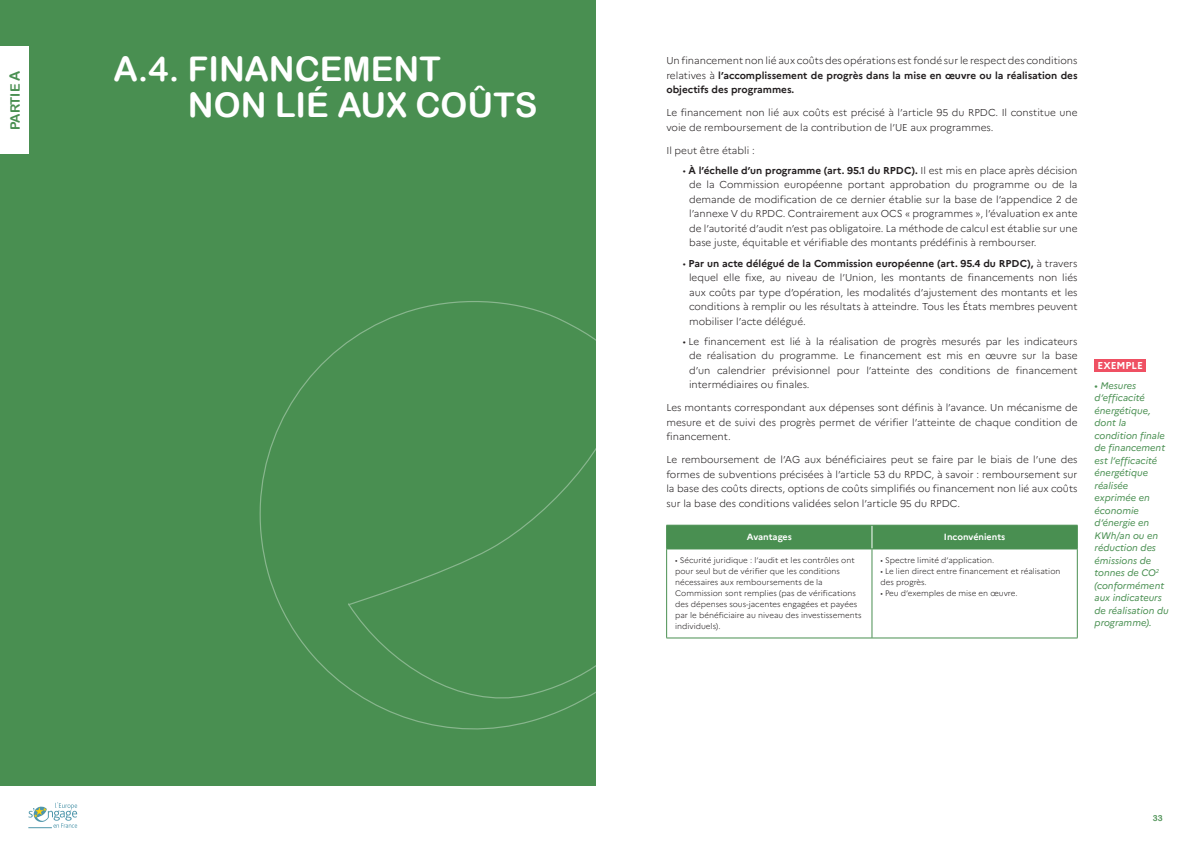
<style>
.page{position:relative;width:1191px;height:842px;background:#fff}
.page>*{position:absolute;margin:0;border:0;box-sizing:border-box;transform-origin:0 0}
.Titre1{font:34px/36px "Arial Rounded MT Bold";color:#fff}
.t1{font:13px "Arial Rounded MT Bold";color:#498f51}
.Texte_courant_justif{font:300 10px/14.5px "Marianne";color:#231f20;text-align:justify}
.Texte_courant_justif-2{font:700 10px/14.5px "Marianne";color:#231f20;text-align:justify}
.Exhergue_Exemple_Tit{font:700 10px "Marianne";color:#fff}
.Exhergue_Exemple_tex{font:italic 9.5px/12.5px "Marianne";color:#498f51}
.tablo_txt_bold{font:700 9px "Marianne";color:#fff}
.t2{font:8.3px "Arial Rounded MT Bold";color:#498f51}
.tablo_txt_fer_8{font:300 8px/11px "Marianne";color:#231f20}
.s1{font-size:14.1px}
.s2{font-weight:300}
.s3{font-weight:700}
</style>
<div class="page">
<svg style="left:28px;top:802px;width:49px;height:26px"></svg>
<hr style="left:666px;top:549px;width:1px;height:89px;background:#498f51">
<hr style="left:871px;top:549px;width:1px;height:89px;background:#498f51">
<hr style="left:1077px;top:549px;width:1px;height:89px;background:#498f51">
<hr style="left:666px;top:638px;width:206px;height:1px;background:#498f51">
<hr style="left:872px;top:638px;width:205px;height:1px;background:#498f51">
<div style="left:666px;top:525px;width:412px;height:24px;background:#498f51"></div>
<hr style="left:666px;top:549px;width:206px;height:1px;background:#498f51">
<hr style="left:872px;top:549px;width:205px;height:1px;background:#498f51">
<div style="left:0;top:0;width:595px;height:785px;background:#498f51"></div>
<svg style="left:259px;top:301px;width:336px;height:429px"></svg>
<div style="left:0;top:47px;width:28px;height:107px;background:#fff"></div>
<div style="left:1094px;top:359px;width:51px;height:12px;background:#ef5063"></div>
<p class="t1" style="left:8px;top:130px;width:61px;rotate:-90deg">PARTIE <span class="s1">A</span></p>
<p class="Titre1" style="left:188px;top:51px;width:351px;text-indent:-74px">A.4. FINANCEMENT<br>NON LIÉ AUX COÛTS</p>
<p class="Texte_courant_justif-2" style="left:666px;top:53px;width:413px"><span class="s2">Un financement non lié aux coûts des opérations est fondé sur le respect des conditions relatives à</span> l’accomplissement de progrès dans la mise en œuvre ou la réalisation des objectifs des programmes.</p>
<p class="Texte_courant_justif" style="left:666px;top:105px;width:413px">Le financement non lié aux coûts est précisé à l’article 95 du RPDC. Il constitue une voie de remboursement de la contribution de l’UE aux programmes.</p>
<p class="Texte_courant_justif" style="left:666px;top:142px;width:90px">Il peut être établi :</p>
<p class="Texte_courant_justif" style="left:689px;top:162px;width:390px;text-indent:-6px">• <span class="s3">À l’échelle d’un programme (art. 95.1 du RPDC).</span> Il est mis en place après décision de la Commission européenne portant approbation du programme ou de la demande de modification de ce dernier établie sur la base de l’appendice 2 de l’annexe V du RPDC. Contrairement aux OCS « programmes », l’évaluation ex ante de l’autorité d’audit n’est pas obligatoire. La méthode de calcul est établie sur une base juste, équitable et vérifiable des montants prédéfinis à rembourser.</p>
<p class="Texte_courant_justif" style="left:689px;top:255px;width:390px;text-indent:-6px">• <span class="s3">Par un acte délégué de la Commission européenne (art. 95.4 du RPDC),</span> à travers lequel elle fixe, au niveau de l’Union, les montants de financements non liés aux coûts par type d’opération, les modalités d’ajustement des montants et les conditions à remplir ou les résultats à atteindre. Tous les États membres peuvent mobiliser l’acte délégué.</p>
<p class="Texte_courant_justif" style="left:689px;top:333px;width:390px;text-indent:-6px">• Le financement est lié à la réalisation de progrès mesurés par les indicateurs de réalisation du programme. Le financement est mis en œuvre sur la base d’un calendrier prévisionnel pour l’atteinte des conditions de financement intermédiaires ou finales.</p>
<p class="Texte_courant_justif" style="left:666px;top:400px;width:412px">Les montants correspondant aux dépenses sont définis à l’avance. Un mécanisme de mesure et de suivi des progrès permet de vérifier l’atteinte de chaque condition de financement.</p>
<p class="Texte_courant_justif" style="left:666px;top:452px;width:413px">Le remboursement de l’AG aux bénéficiaires peut se faire par le biais de l’une des formes de subventions précisées à l’article 53 du RPDC, à savoir : remboursement sur la base des coûts directs, options de coûts simplifiés ou financement non lié aux coûts sur la base des conditions validées selon l’article 95 du RPDC.</p>
<p class="tablo_txt_bold" style="left:747px;top:532px;width:47px">Avantages</p>
<p class="tablo_txt_bold" style="left:944px;top:532px;width:63px">Inconvénients</p>
<p class="tablo_txt_fer_8" style="left:675px;top:554px;width:188px">• Sécurité juridique : l’audit et les contrôles ont pour seul but de vérifier que les conditions nécessaires aux remboursements de la Commission sont remplies (pas de vérifications des dépenses sous-jacentes engagées et payées par le bénéficiaire au niveau des investissements individuels).</p>
<p class="tablo_txt_fer_8" style="left:880px;top:554px;width:115px">• Spectre limité d’application.</p>
<p class="tablo_txt_fer_8" style="left:880px;top:565px;width:181px">• Le lien direct entre financement et réalisation des progrès.</p>
<p class="tablo_txt_fer_8" style="left:880px;top:587px;width:139px">• Peu d’exemples de mise en œuvre.</p>
<p class="Exhergue_Exemple_Tit" style="left:1097px;top:359px;width:47px">EXEMPLE</p>
<p class="Exhergue_Exemple_tex" style="left:1094px;top:378px;width:76px">• Mesures d’efficacité énergétique, dont la condition finale de financement est l’efficacité énergétique réalisée exprimée en économie d’énergie en<br>KWh/an ou en réduction des émissions de tonnes de CO<sup>2 </sup>(conformément aux indicateurs de réalisation du programme).</p>
<p class="t2" style="left:1152px;top:813px;width:11px">33</p>
</div>
